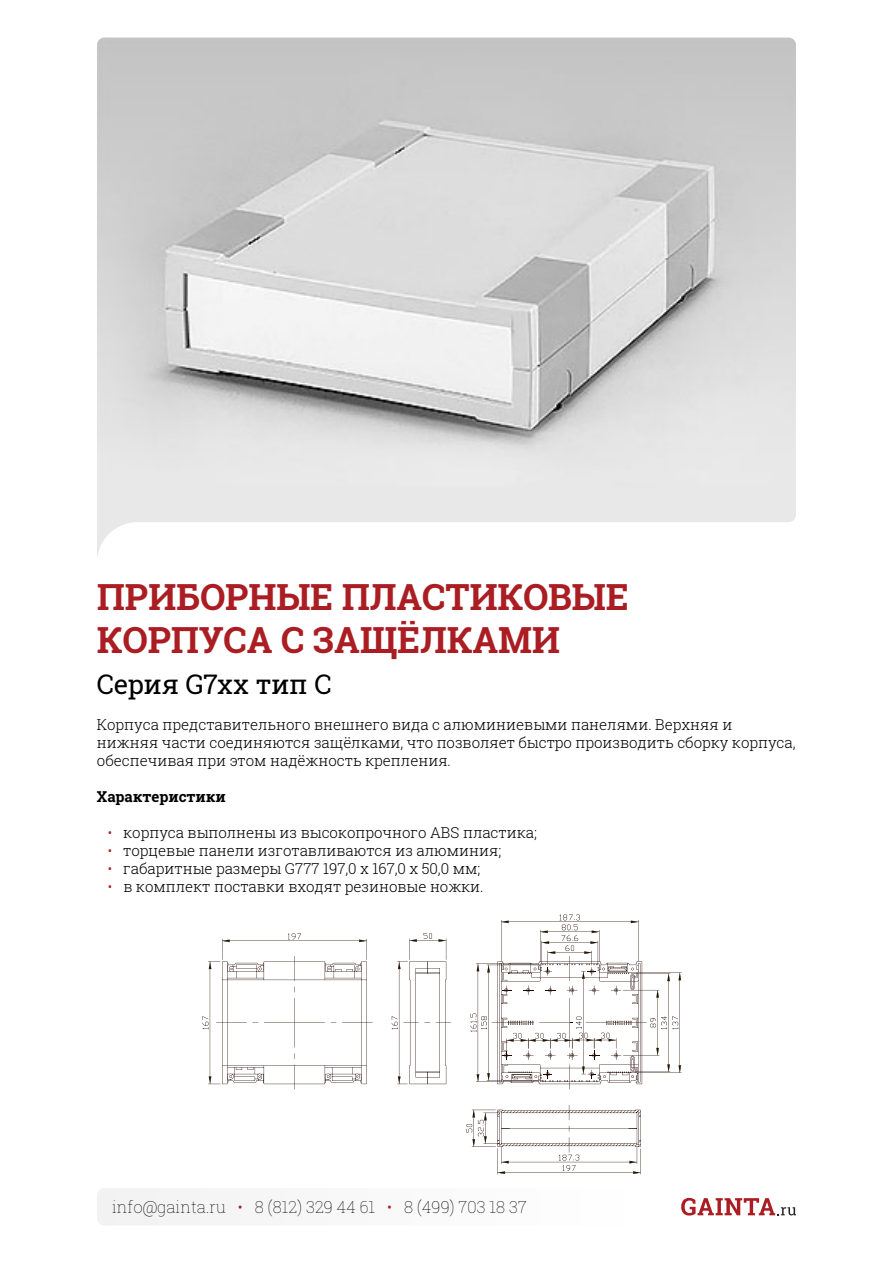
<style>
.page{position:relative;width:893px;height:1263px;background:#fff}
.page>*{position:absolute;margin:0;border:0;box-sizing:border-box;transform-origin:0 0}
.t1{font:700 36px/43.2px "Roboto Slab";letter-spacing:-.005em;color:#aa1e23}
.t2{font:27px "Roboto Slab";letter-spacing:-.015em;color:#000}
.t3{font:100 16.5px "Roboto Slab";color:#000}
.t4{font:300 15px/18px "Roboto Slab";letter-spacing:-.005em;color:#000}
.t5{font:700 15px "Roboto Slab";letter-spacing:-.005em;color:#000}
.s1{font-weight:100;color:#aa1e23}
.s2{color:#aa1e23}
</style>
<div class="page">
<div style="left:97px;top:1188px;width:104px;height:37px;background:#f3f3f3"></div>
<svg style="left:681px;top:1198px;width:115px;height:17px"></svg>
<img style="left:97px;top:38px;width:699px;height:518px">
<svg style="left:202px;top:914px;width:479px;height:260px"></svg>
<h1 class="t1" style="left:97px;top:574px;width:533px">ПРИБОРНЫЕ ПЛАСТИКОВЫЕ<br>КОРПУСА С ЗАЩЁЛКАМИ</h1>
<h2 class="t2" style="left:97px;top:666px;width:236px">Серия G7xx тип С</h2>
<p class="t4" style="left:97px;top:715px;width:700px">Корпуса представительного внешнего вида с алюминиевыми панелями. Верхняя и нижняя части соединяются защёлками, что позволяет быстро производить сборку корпуса, обеспечивая при этом надёжность крепления.</p>
<p class="t5" style="left:97px;top:786px;width:131px">Характеристики</p>
<p class="t4" style="left:108px;top:823px;width:431px"><span class="s1">•</span> корпуса выполнены из высокопрочного ABS пластика;</p>
<p class="t4" style="left:108px;top:841px;width:395px"><span class="s1">•</span> торцевые панели изготавливаются из алюминия;</p>
<p class="t4" style="left:108px;top:859px;width:374px"><span class="s1">•</span> габаритные размеры G777 197,0 x 167,0 x 50,0 мм;</p>
<p class="t4" style="left:108px;top:877px;width:377px"><span class="s1">•</span> в комплект поставки входят резиновые ножки.</p>
<p class="t3" style="left:112px;top:1195px;width:416px">info@gainta.ru <span class="s2">•</span> 8 (812) 329 44 61 <span class="s2">•</span> 8 (499) 703 18 37</p>
</div>
